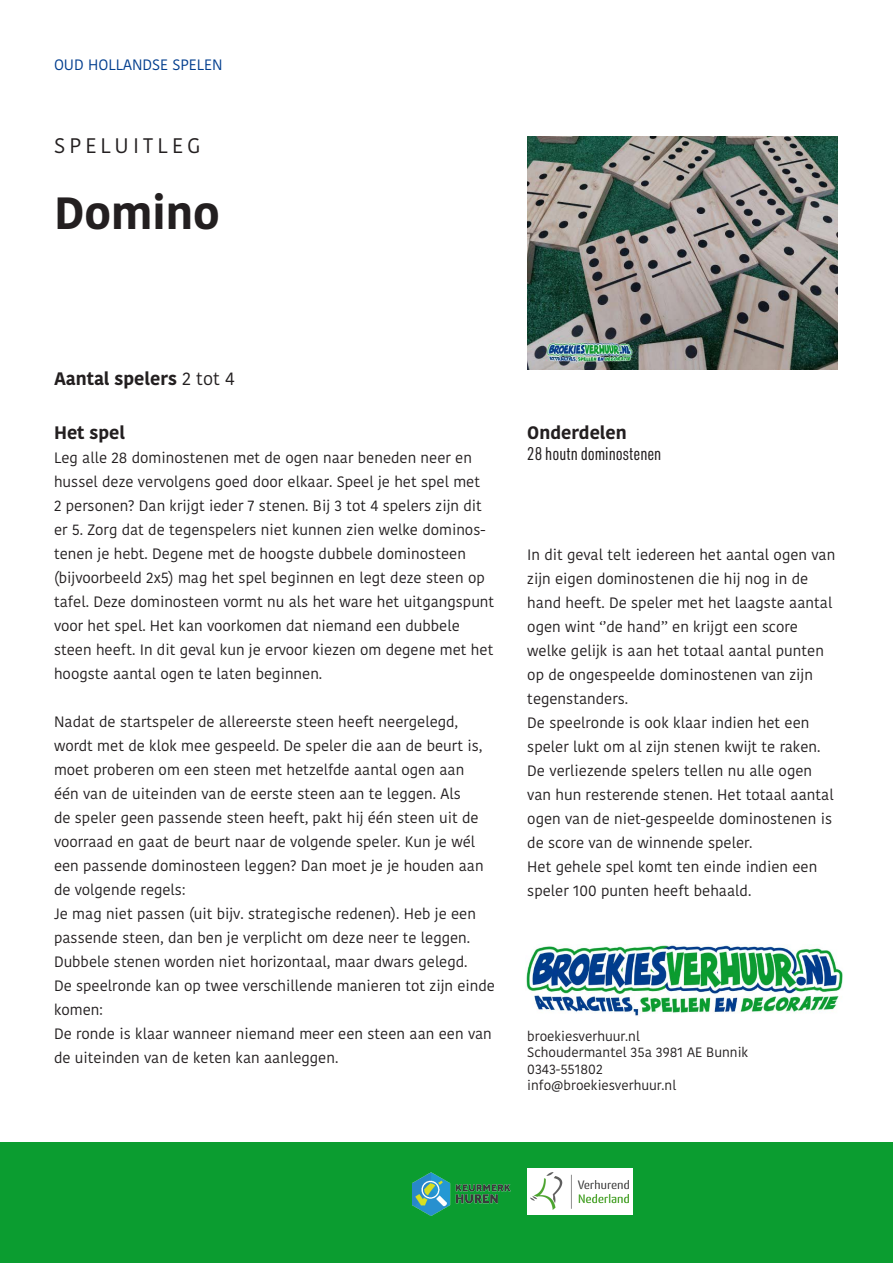
<style>
.page{position:relative;width:893px;height:1263px;background:#fff}
.page>*{position:absolute;margin:0;border:0;box-sizing:border-box;transform-origin:0 0}
.t1{font:700 45px "Kohinoor Bangla";color:#231f20}
.t2{font:21px "Kohinoor Bangla";letter-spacing:.2em;color:#231f20}
.t3{font:700 18px "Kohinoor Bangla";color:#231f20}
.t4{font:18px "URWDIN Cond";color:#231f20}
.t5{font:15px/24px "Kohinoor Bangla";color:#231f20}
.t6{font:15px "Kohinoor Bangla";color:#003d8e}
.t7{font:13.5px "Kohinoor Bangla";color:#231f20}
.s1{font-weight:400}
</style>
<div class="page">
<div style="left:0;top:1142px;width:893px;height:121px;background:#0b9d30"></div>
<img style="left:527px;top:136px;width:311px;height:233px">
<img style="left:526px;top:944px;width:317px;height:72px">
<img style="left:412px;top:1172px;width:98px;height:44px">
<div style="left:527px;top:1168px;width:105px;height:47px;background:#fff"></div>
<img style="left:530px;top:1172px;width:98px;height:37px">
<p class="t6" style="left:54px;top:53px;width:170px">OUD HOLLANDSE SPELEN</p>
<p class="t2" style="left:54px;top:129px;width:148px">SPELUITLEG</p>
<p class="t1" style="left:54px;top:173px;width:167px">Domino</p>
<p class="t3" style="left:54px;top:363px;width:182px">Aantal spelers <span class="s1">2 tot 4</span></p>
<p class="t3" style="left:54px;top:417px;width:73px">Het spel</p>
<p class="t5" style="left:54px;top:446px;width:442px">Leg alle 28 dominostenen met de ogen naar beneden neer en hussel deze vervolgens goed door elkaar. Speel je het spel met<br>2 personen? Dan krijgt ieder 7 stenen. Bij 3 tot 4 spelers zijn dit er 5. Zorg dat de tegenspelers niet kunnen zien welke dominos&shy;tenen je hebt. Degene met de hoogste dubbele dominosteen (bijvoorbeeld 2x5) mag het spel beginnen en legt deze steen op tafel. Deze dominosteen vormt nu als het ware het uitgangspunt voor het spel. Het kan voorkomen dat niemand een dubbele steen heeft. In dit geval kun je ervoor kiezen om degene met het hoogste aantal ogen te laten beginnen.</p>
<p class="t5" style="left:54px;top:710px;width:431px">Nadat de startspeler de allereerste steen heeft neergelegd, wordt met de klok mee gespeeld. De speler die aan de beurt is, moet proberen om een steen met hetzelfde aantal ogen aan één van de uiteinden van de eerste steen aan te leggen. Als<br>de speler geen passende steen heeft, pakt hij één steen uit de voorraad en gaat de beurt naar de volgende speler. Kun je wél een passende dominosteen leggen? Dan moet je je houden aan de volgende regels:</p>
<p class="t5" style="left:54px;top:902px;width:423px">Je mag niet passen (uit bijv. strategische redenen). Heb je een passende steen, dan ben je verplicht om deze neer te leggen.</p>
<p class="t5" style="left:54px;top:950px;width:415px">Dubbele stenen worden niet horizontaal, maar dwars gelegd.</p>
<p class="t5" style="left:54px;top:974px;width:443px">De speelronde kan op twee verschillende manieren tot zijn einde komen:</p>
<p class="t5" style="left:54px;top:1022px;width:439px">De ronde is klaar wanneer niemand meer een steen aan een van de uiteinden van de keten kan aanleggen.</p>
<p class="t3" style="left:527px;top:417px;width:101px">Onderdelen</p>
<p class="t4" style="left:527px;top:442px;width:136px">28 houtn dominostenen</p>
<p class="t5" style="left:527px;top:542px;width:310px">In dit geval telt iedereen het aantal ogen van zijn eigen dominostenen die hij nog in de hand heeft. De speler met het laagste aantal ogen wint ‘’de hand’’ en krijgt een score welke gelijk is aan het totaal aantal punten op de ongespeelde dominostenen van zijn tegenstanders.</p>
<p class="t5" style="left:527px;top:710px;width:308px">De speelronde is ook klaar indien het een speler lukt om al zijn stenen kwijt te raken.<br>De verliezende spelers tellen nu alle ogen van hun resterende stenen. Het totaal aantal ogen van de niet-gespeelde dominostenen is de score van de winnende speler.</p>
<p class="t5" style="left:527px;top:854px;width:291px">Het gehele spel komt ten einde indien een speler 100 punten heeft behaald.</p>
<p class="t7" style="left:527px;top:1026px;width:114px">broekiesverhuur.nl</p>
<p class="t7" style="left:527px;top:1042px;width:223px">Schoudermantel 35a 3981 AE Bunnik</p>
<p class="t7" style="left:527px;top:1058px;width:77px">0343-551802</p>
<p class="t7" style="left:527px;top:1075px;width:150px">info@broekiesverhuur.nl</p>
</div>
